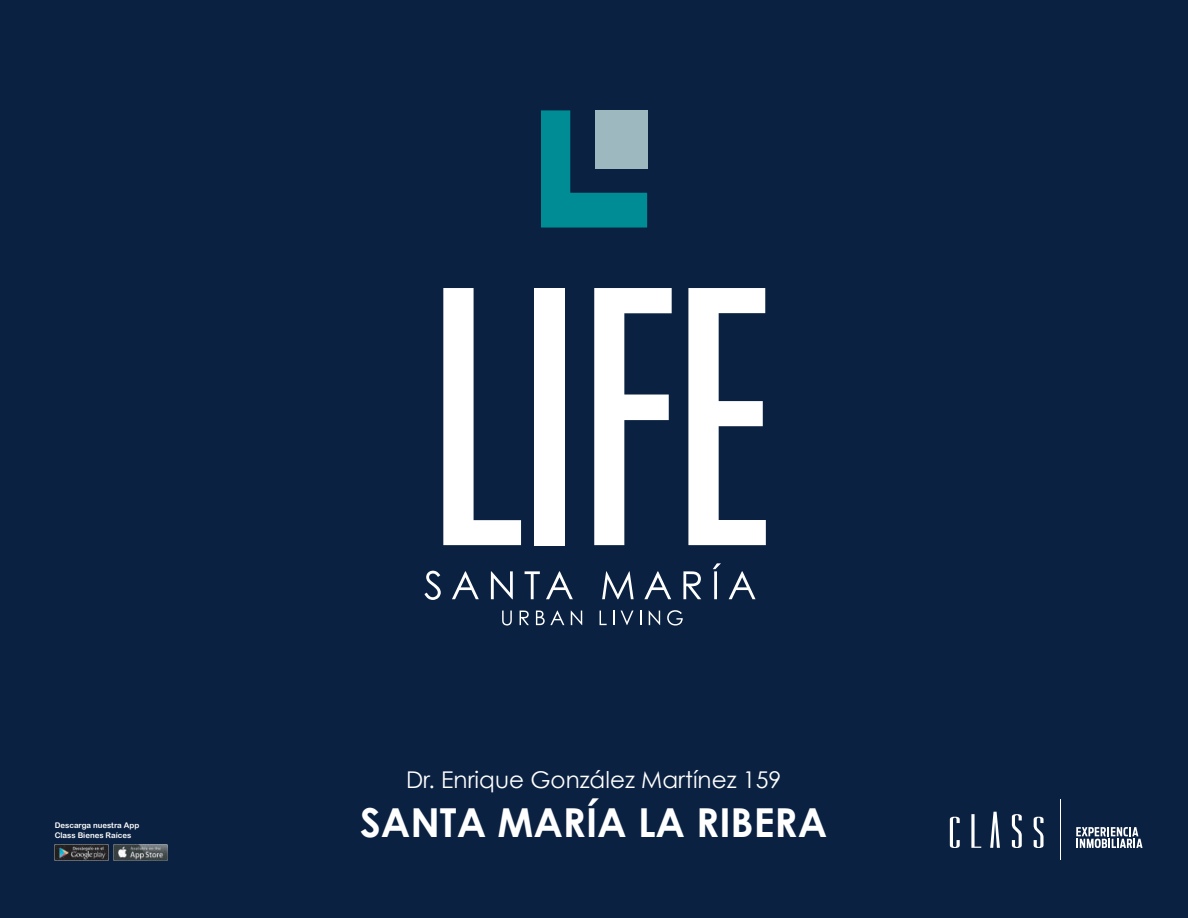
<style>
.page{position:relative;width:1188px;height:918px;background:#0a2141}
.page>*{position:absolute;margin:0;border:0;box-sizing:border-box;transform-origin:0 0}
.t1{font:700 39.9px "Century Gothic";color:#fff}
.t2{font:23.1px "Century Gothic";color:#fff}
.t3{font:7.8px/9.3px "Arial Rounded MT Bold";color:#fff}
</style>
<div class="page">
<hr style="left:1060px;top:800px;width:1px;height:60px;background:#fff">
<svg style="left:950px;top:817px;width:10px;height:31px"></svg>
<svg style="left:971px;top:814px;width:10px;height:34px"></svg>
<svg style="left:990px;top:812px;width:10px;height:36px"></svg>
<svg style="left:1012px;top:814px;width:10px;height:34px"></svg>
<svg style="left:1034px;top:817px;width:10px;height:31px"></svg>
<svg style="left:1076px;top:827px;width:67px;height:21px"></svg>
<img style="left:55px;top:845px;width:53px;height:16px">
<img style="left:114px;top:845px;width:54px;height:16px">
<svg style="left:443px;top:288px;width:78px;height:257px"></svg>
<div style="left:535px;top:288px;width:30px;height:257px;background:#fff"></div>
<svg style="left:594px;top:288px;width:78px;height:257px"></svg>
<svg style="left:688px;top:288px;width:78px;height:257px"></svg>
<svg style="left:541px;top:110px;width:106px;height:118px"></svg>
<div style="left:595px;top:110px;width:52px;height:59px;background:#9eb8bf"></div>
<svg style="left:424px;top:571px;width:17px;height:29px"></svg>
<svg style="left:452px;top:571px;width:27px;height:28px"></svg>
<svg style="left:491px;top:571px;width:22px;height:28px"></svg>
<svg style="left:525px;top:571px;width:15px;height:28px"></svg>
<svg style="left:546px;top:571px;width:27px;height:28px"></svg>
<svg style="left:602px;top:571px;width:32px;height:28px"></svg>
<svg style="left:644px;top:571px;width:27px;height:28px"></svg>
<svg style="left:683px;top:571px;width:18px;height:28px"></svg>
<svg style="left:713px;top:563px;width:8px;height:36px"></svg>
<svg style="left:729px;top:571px;width:27px;height:28px"></svg>
<svg style="left:502px;top:611px;width:10px;height:15px"></svg>
<svg style="left:520px;top:611px;width:9px;height:14px"></svg>
<svg style="left:536px;top:611px;width:28px;height:14px"></svg>
<svg style="left:571px;top:611px;width:11px;height:14px"></svg>
<svg style="left:600px;top:611px;width:7px;height:14px"></svg>
<svg style="left:613px;top:611px;width:1px;height:14px"></svg>
<svg style="left:621px;top:611px;width:13px;height:14px"></svg>
<svg style="left:640px;top:611px;width:1px;height:14px"></svg>
<svg style="left:649px;top:611px;width:11px;height:14px"></svg>
<svg style="left:667px;top:610px;width:16px;height:16px"></svg>
<p class="t3" style="left:55px;top:821px;width:86px">Descarga nuestra App<br>Class Bienes Raíces</p>
<h2 class="t2" style="left:406px;top:766px;width:377px">Dr. Enrique González Martínez 159</h2>
<h1 class="t1" style="left:360px;top:797px;width:469px">SANTA MARÍA LA RIBERA</h1>
</div>
